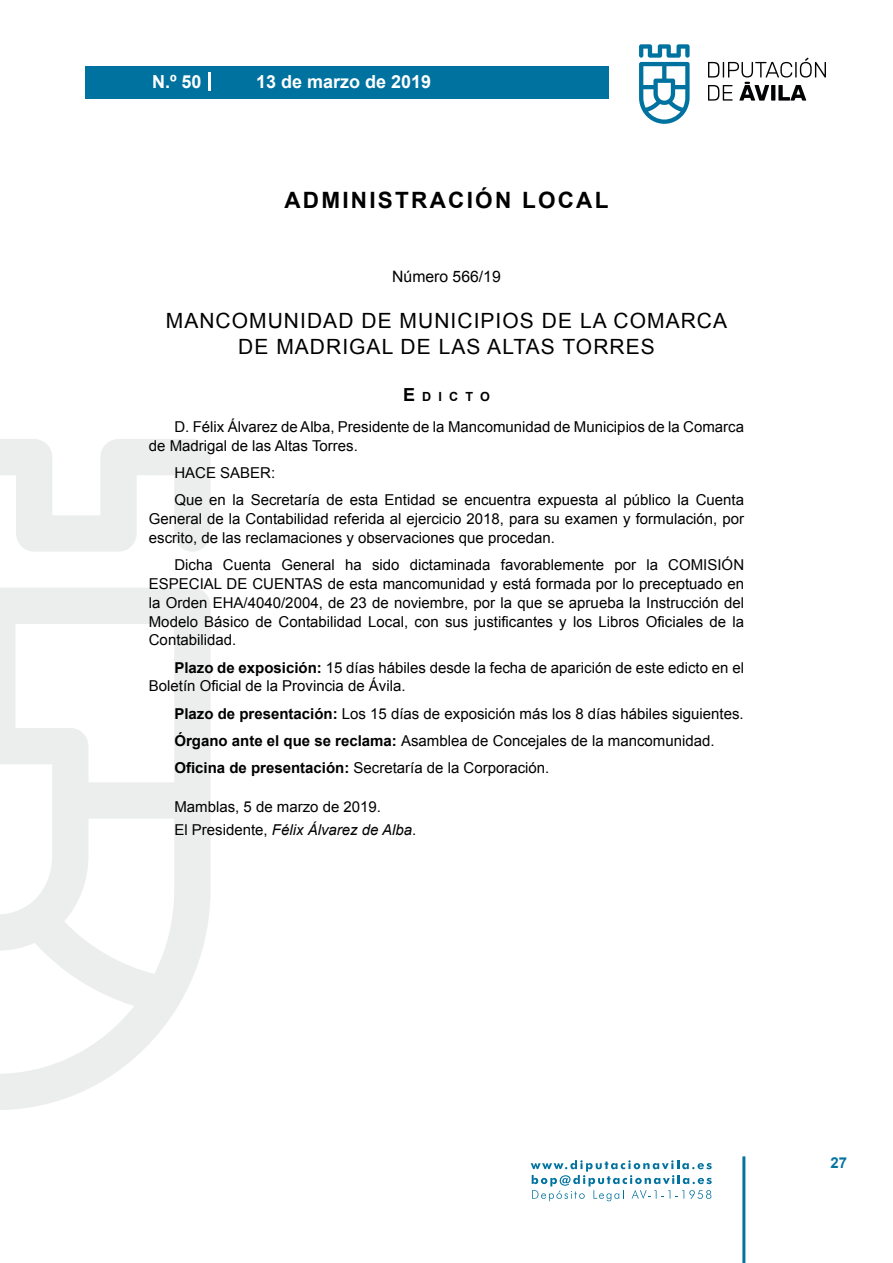
<style>
.page{position:relative;width:893px;height:1263px;background:#fff}
.page>*{position:absolute;margin:0;border:0;box-sizing:border-box;transform-origin:0 0}
.t1{font:700 22.5px "Arial";letter-spacing:.1em;color:#000}
.t2{font:21px/25.2px "Arial";letter-spacing:.05em;color:#000;text-align:center}
.t3{font:700 18px "Arial";color:#fff}
.t4{font:15.75px "Arial";color:#000}
.t5{font:15px/18.8px "Arial";color:#000}
.t6{font:700 15px "Arial";color:#04739f}
.t7{font:700 12.6px "Arial";letter-spacing:.57em;color:#000}
.s1{font-size:18px}
.s2{font-weight:700}
.s3{font-style:italic}
</style>
<div class="page">
<svg style="left:531px;top:1160px;width:181px;height:41px"></svg>
<div style="left:85px;top:66px;width:523px;height:33px;background:#00729f"></div>
<svg style="left:639px;top:44px;width:51px;height:80px"></svg>
<svg style="left:708px;top:58px;width:118px;height:43px"></svg>
<hr style="left:742px;top:1156px;width:3px;height:107px;background:#04739f">
<svg style="left:208px;top:72px;width:2px;height:18px"></svg>
<svg style="left:0;top:439px;width:211px;height:671px"></svg>
<p class="t3" style="left:152px;top:69px;width:51px">N.º 50</p>
<p class="t3" style="left:256px;top:69px;width:177px">13 de marzo de 2019</p>
<h1 class="t1" style="left:284px;top:185px;width:325px">ADMINISTRACIÓN LOCAL</h1>
<p class="t4" style="left:392px;top:266px;width:110px">Número 566/19</p>
<h2 class="t2" style="left:166px;top:309px;width:563px">MANCOMUNIDAD DE MUNICIPIOS DE LA COMARCA<br>DE MADRIGAL DE LAS ALTAS TORRES</h2>
<p class="t7" style="left:403px;top:388px;width:88px"><span class="s1">E</span> dicto</p>
<p class="t5" style="left:149px;top:418px;width:597px;text-indent:26px">D. Félix Álvarez de Alba, Presidente de la Mancomunidad de Municipios de la Comarca de Madrigal de las Altas Torres.</p>
<p class="t5" style="left:174px;top:459px;width:571px;line-height:27.3px">HACE SABER:<br>Que en la Secretaría de esta Entidad se encuentra expuesta al público la Cuenta</p>
<p class="t5" style="left:149px;top:510px;width:597px">General de la Contabilidad referida al ejercicio 2018, para su examen y formulación, por escrito, de las reclamaciones y observaciones que procedan.</p>
<p class="t5" style="left:149px;top:556px;width:597px;text-align:justify;text-indent:26px">Dicha Cuenta General ha sido dictaminada favorablemente por la COMISIÓN ESPECIAL DE CUENTAS de esta mancomunidad y está formada por lo preceptuado en la Orden EHA/4040/2004, de 23 de noviembre, por la que se aprueba la Instrucción del Modelo Básico de Contabilidad Local, con sus justificantes y los Libros Oficiales de la Contabilidad.</p>
<p class="t5" style="left:149px;top:658px;width:597px;text-indent:26px"><span class="s2">Plazo de exposición:</span> 15 días hábiles desde la fecha de aparición de este edicto en el<br>Boletín Oficial de la Provincia de Ávila.</p>
<p class="t5" style="left:174px;top:700px;width:571px;line-height:27.3px"><span class="s2">Plazo de presentación:</span> Los 15 días de exposición más los 8 días hábiles siguientes.<br><span class="s2">Órgano ante el que se reclama:</span> Asamblea de Concejales de la mancomunidad.<br><span class="s2">Oficina de presentación:</span> Secretaría de la Corporación.</p>
<p class="t5" style="left:174px;top:796px;width:244px;line-height:22.2px">Mamblas, 5 de marzo de 2019.<br>El Presidente, <span class="s3">Félix Álvarez de Alba</span>.</p>
<p class="t6" style="left:831px;top:1153px;width:18px">27</p>
</div>
